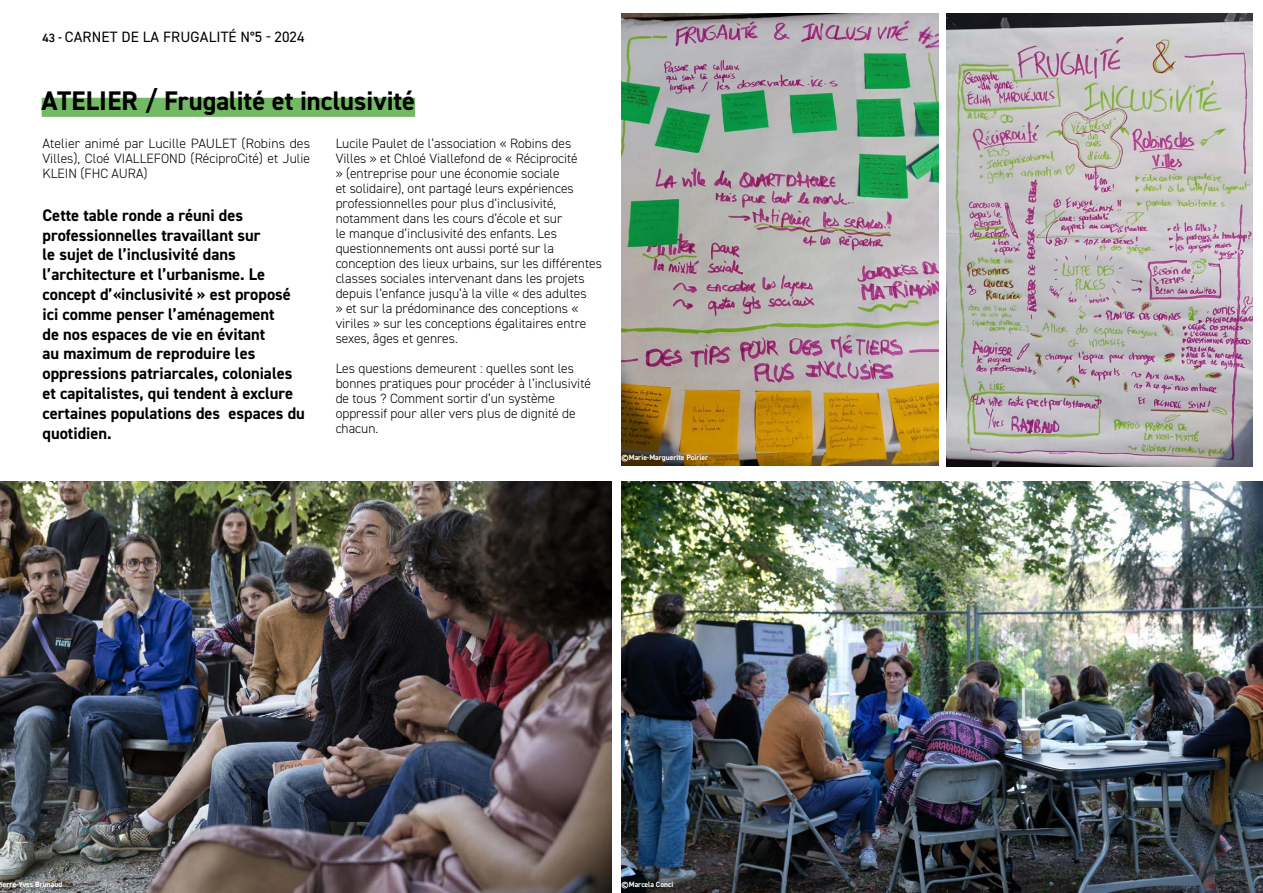
<style>
.page{position:relative;width:1263px;height:893px;background:#fff}
.page>*{position:absolute;margin:0;border:0;box-sizing:border-box;transform-origin:0 0}
.t1{font:700 26.4px "DIN2014";color:#000}
.t2{font:700 16.5px/19.8px "DIN2014";color:#000}
.t3{font:15px "DIN2014";letter-spacing:.01em;color:#000}
.t4{font:300 13.5px/15px "DIN2014";color:#000}
.t5{font:700 7.5px "DIN2014";color:#fff}
.s1{font-weight:600;font-size:12px}
</style>
<div class="page">
<div style="left:42px;top:98px;width:373px;height:19px;background:#73ba64"></div>
<img style="left:622px;top:482px;width:641px;height:411px">
<img style="left:0;top:482px;width:611px;height:411px">
<img style="left:947px;top:13px;width:305px;height:454px">
<img style="left:622px;top:14px;width:316px;height:452px">
<p class="t3" style="left:43px;top:27px;width:264px"><span class="s1">43 -</span> CARNET DE LA FRUGALITÉ N°5 - 2024</p>
<h1 class="t1" style="left:42px;top:84px;width:375px">ATELIER / Frugalité et inclusivité</h1>
<p class="t4" style="left:43px;top:135px;width:269px;text-align:justify">Atelier animé par Lucille PAULET (Robins des Villes), Cloé VIALLEFOND (RéciproCité) et Julie KLEIN (FHC AURA)</p>
<p class="t2" style="left:43px;top:205px;width:264px">Cette table ronde a réuni des professionnelles travaillant sur<br>le sujet de l’inclusivité dans l’architecture et l’urbanisme. Le concept d’«inclusivité » est proposé ici comme penser l’aménagement<br>de nos espaces de vie en évitant<br>au maximum de reproduire les oppressions patriarcales, coloniales et capitalistes, qui tendent à exclure certaines populations des espaces du quotidien.</p>
<p class="t4" style="left:336px;top:135px;width:268px">Lucile Paulet de l’association « Robins des Villes » et Chloé Viallefond de « Réciprocité<br>» (entreprise pour une économie sociale<br>et solidaire), ont partagé leurs expériences professionnelles pour plus d’inclusivité, notamment dans les cours d’école et sur<br>le manque d’inclusivité des enfants. Les questionnements ont aussi porté sur la conception des lieux urbains, sur les différentes classes sociales intervenant dans les projets depuis l’enfance jusqu’à la ville « des adultes<br>» et sur la prédominance des conceptions « viriles » sur les conceptions égalitaires entre sexes, âges et genres.</p>
<p class="t4" style="left:336px;top:360px;width:257px">Les questions demeurent : quelles sont les bonnes pratiques pour procéder à l’inclusivité de tous ? Comment sortir d’un système oppressif pour aller vers plus de dignité de chacun.</p>
<p class="t5" style="left:622px;top:452px;width:88px">©Marie-Marguerite Poirier</p>
<p class="t5" style="left:1px;top:880px;width:63px">ierre-Yves Brunaud</p>
<p class="t5" style="left:622px;top:880px;width:53px">©Marcela Conci</p>
</div>
